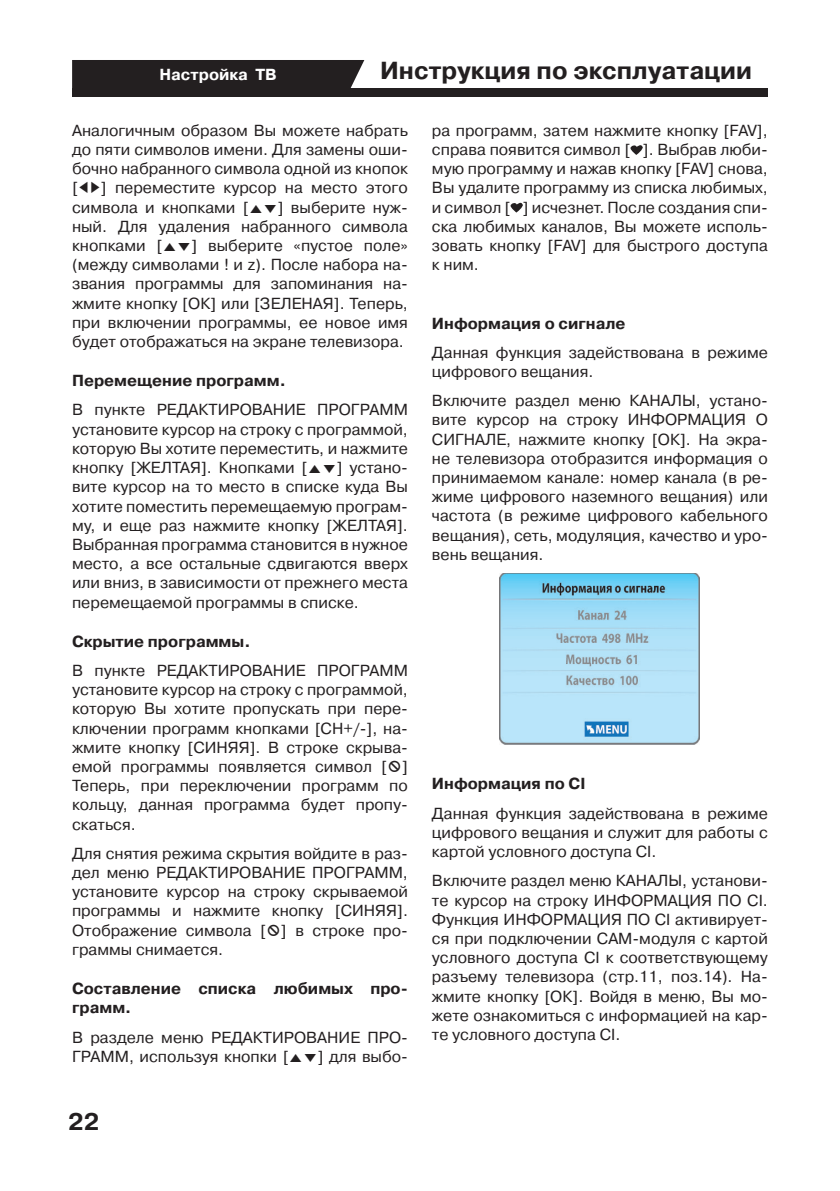
<style>
.page{position:relative;width:840px;height:1191px;background:#fff}
.page>*{position:absolute;margin:0;border:0;box-sizing:border-box;transform-origin:0 0}
.t1{font:700 24.6px "Pragmatica C";color:#231f20}
.t2{font:700 24px "Pragmatica C";color:#231f20}
.Text{font:16px/19.2px "Pragmatica C";color:#231f20;text-align:justify}
.Text-2{font:700 16px/19.2px "Pragmatica C";color:#231f20}
.Spisok_1-100{font:700 16px "Pragmatica C";color:#231f20}
.Text-3{font:700 16px "Pragmatica C";color:#fff}
</style>
<div class="page">
<div style="left:72px;top:88px;width:695px;height:8px;background:#231f20"></div>
<div style="left:72px;top:60px;width:292px;height:28px;background:#231f20"></div>
<svg style="left:630px;top:145px;width:12px;height:10px"></svg>
<svg style="left:510px;top:202px;width:12px;height:10px"></svg>
<img style="left:499px;top:573px;width:200px;height:171px">
<p class="Text-3" style="left:159px;top:66px;width:119px">Настройка ТВ</p>
<h1 class="t1" style="left:380px;top:57px;width:373px">Инструкция по эксплуатации</h1>
<p class="Text" style="left:72px;top:121px;width:337px">Аналогичным образом Вы можете набрать до пяти символов имени. Для замены оши&shy;бочно набранного символа одной из кнопок [</p>
<p class="Text" style="left:72px;top:178px;width:337px;text-indent:29px">] переместите курсор на место этого символа и кнопками [</p>
<p class="Text" style="left:72px;top:198px;width:337px;text-indent:205px">] выберите нуж&shy;ный. Для удаления набранного символа кнопками [</p>
<p class="Text" style="left:72px;top:236px;width:337px;text-indent:119px">] выберите «пустое поле» (между символами ! и z). После набора на&shy;звания программы для запоминания на&shy;жмите кнопку [ОК] или [ЗЕЛЕНАЯ]. Теперь, при включении программы, ее новое имя будет отображаться на экране телевизора.</p>
<p class="Spisok_1-100" style="left:72px;top:372px;width:215px">Перемещение программ.</p>
<p class="Text" style="left:72px;top:400px;width:337px">В пункте РЕДАКТИРОВАНИЕ ПРОГРАММ установите курсор на строку с программой, которую Вы хотите переместить, и нажмите кнопку [ЖЕЛТАЯ]. Кнопками [</p>
<p class="Text" style="left:72px;top:458px;width:337px;text-indent:264px">] устано&shy;вите курсор на то место в списке куда Вы хотите поместить перемещаемую програм&shy;му, и еще раз нажмите кнопку [ЖЕЛТАЯ].<br>Выбранная программа становится в нужное место, а все остальные сдвигаются вверх или вниз, в зависимости от прежнего места перемещаемой программы в списке.</p>
<p class="Spisok_1-100" style="left:72px;top:632px;width:180px">Скрытие программы.</p>
<p class="Text" style="left:72px;top:661px;width:337px">В пункте РЕДАКТИРОВАНИЕ ПРОГРАММ установите курсор на строку с программой, которую Вы хотите пропускать при пере&shy;ключении программ кнопками [СН+/-], на&shy;жмите кнопку [СИНЯЯ]. В строке скрыва&shy;емой программы появляется символ [ ] Теперь, при переключении программ по кольцу, данная программа будет пропу&shy;скаться.</p>
<p class="Text" style="left:72px;top:844px;width:337px">Для снятия режима скрытия войдите в раз&shy;дел меню РЕДАКТИРОВАНИЕ ПРОГРАММ, установите курсор на строку скрываемой программы и нажмите кнопку [СИНЯЯ].<br>Отображение символа [ ] в строке про&shy;граммы снимается.</p>
<p class="Text-2" style="left:72px;top:979px;width:337px">Составление списка любимых про&shy;грамм.</p>
<p class="Text" style="left:72px;top:1027px;width:337px">В разделе меню РЕДАКТИРОВАНИЕ ПРО-<br>ГРАММ, используя кнопки [</p>
<p class="Text" style="left:317px;top:1047px;width:92px">] для выбо-</p>
<h2 class="t2" style="left:68px;top:1108px;width:33px">22</h2>
<p class="Text" style="left:432px;top:121px;width:337px">ра программ, затем нажмите кнопку [FAV], справа появится символ [ ]. Выбрав люби&shy;мую программу и нажав кнопку [FAV] снова, Вы удалите программу из списка любимых, и символ [ ] исчезнет. После создания спи&shy;ска любимых каналов, Вы можете исполь&shy;зовать кнопку [FAV] для быстрого доступа к ним.</p>
<p class="Text-2" style="left:432px;top:314px;width:195px">Информация о сигнале</p>
<p class="Text" style="left:432px;top:343px;width:337px">Данная функция задействована в режиме цифрового вещания.</p>
<p class="Text" style="left:432px;top:391px;width:337px">Включите раздел меню КАНАЛЫ, устано&shy;вите курсор на строку ИНФОРМАЦИЯ О СИГНАЛЕ, нажмите кнопку [ОК]. На экра&shy;не телевизора отобразится информация о принимаемом канале: номер канала (в ре&shy;жиме цифрового наземного вещания) или частота (в режиме цифрового кабельного вещания), сеть, модуляция, качество и уро&shy;вень вещания.</p>
<p class="Text-2" style="left:432px;top:774px;width:155px">Информация по CI</p>
<p class="Text" style="left:432px;top:804px;width:337px">Данная функция задействована в режиме цифрового вещания и служит для работы с картой условного доступа CI.</p>
<p class="Text" style="left:432px;top:871px;width:337px">Включите раздел меню КАНАЛЫ, установи&shy;те курсор на строку ИНФОРМАЦИЯ ПО CI.<br>Функция ИНФОРМАЦИЯ ПО CI активирует&shy;ся при подключении CAM-модуля с картой условного доступа CI к соответствующему разъему телевизора (стр.11, поз.14). На&shy;жмите кнопку [ОК]. Войдя в меню, Вы мо&shy;жете ознакомиться с информацией на кар&shy;те условного доступа CI.</p>
</div>
